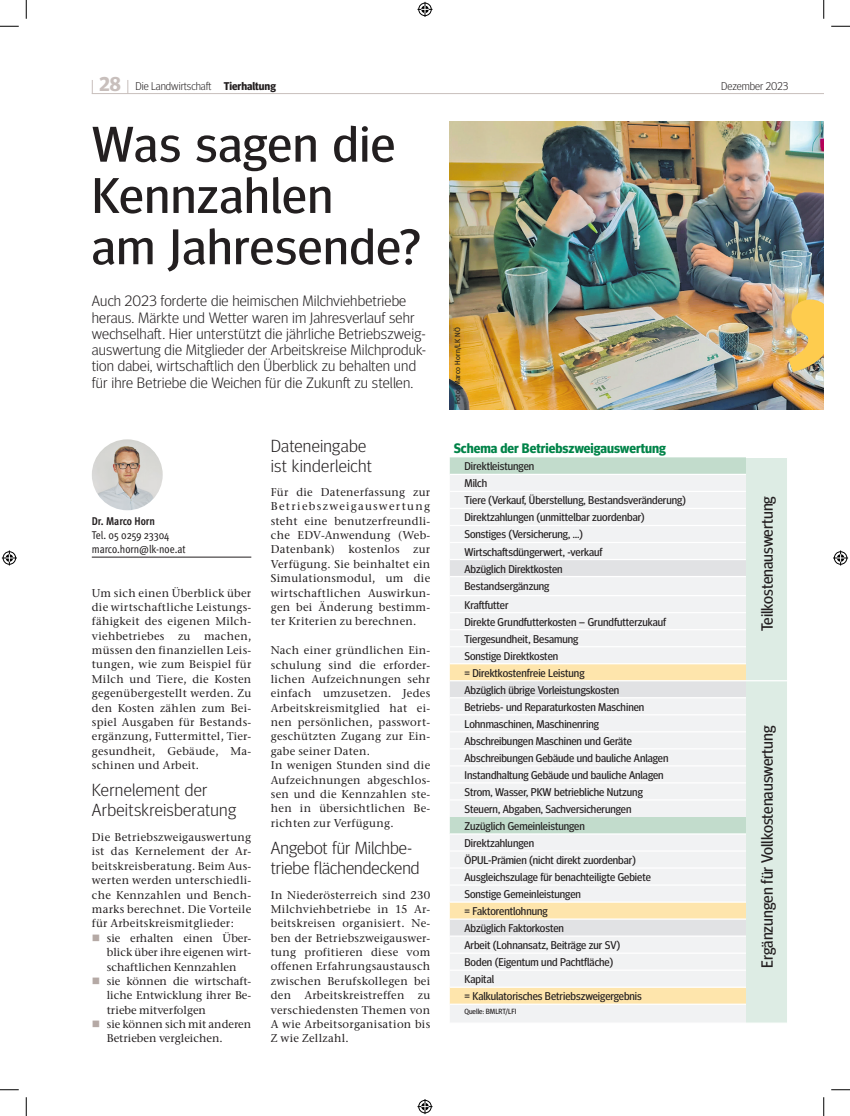
<style>
.page{position:relative;width:850px;height:1116px;background:#fff}
.page>*{position:absolute;margin:0;border:0;box-sizing:border-box;transform-origin:0 0}
.t1{font:50px/51.2px "Meta Head OT";letter-spacing:.02em;color:#231f20;scale:1.05 1}
.t2{font:300 17.5px/20px "Meta Head OT";letter-spacing:.01em;color:#231f20;scale:1.05 1}
.t3{font:16.25px "Meta Head OT";color:#231f20}
.t4{font:300 15px/16.2px "Meta Head OT";letter-spacing:.01em;color:#231f20;scale:1.05 1}
.t5{font:700 13.75px "Meta Head OT";color:#008348}
.t6{font:500 11.25px/14.4px "Stone Serif ITC Pro";letter-spacing:.025em;color:#231f20;text-align:justify}
.t7{font:11.25px/17px "Meta Head OT";color:#231f20}
.t8{font:500 11.25px/14.4px "Stone Serif ITC Pro";color:#231f20}
.t9{font:300 11.25px "Meta Head OT";color:#231f20}
.t10{font:condensed 11.25px/14.4px "Meta OT";letter-spacing:-.005em;color:#231f20}
.t11{font:700 condensed 11.25px "Meta OT";letter-spacing:-.005em;color:#231f20}
.t12{font:7.5px "Meta Head OT";letter-spacing:.03em;color:#231f20;scale:1.05 1}
.t13{font:7.5px "Meta Head OT";letter-spacing:.01em;color:#231f20}
.s1{font-weight:700;font-size:20px;color:#c8bfbc}
.s2{font-weight:700}
</style>
<div class="page">
<hr style="left:92px;top:93px;width:731px;height:1px;background:#c8bfbc">
<svg style="left:127px;top:80px;width:1px;height:13px"></svg>
<svg style="left:92px;top:80px;width:1px;height:13px"></svg>
<img style="left:450px;top:122px;width:373px;height:287px">
<hr style="left:92px;top:557px;width:159px;height:1px;background:#231f20">
<img style="left:92px;top:439px;width:71px;height:71px;border-radius:35px">
<svg style="left:450px;top:457px;width:296px;height:17px;background:#c4ddcd"></svg>
<div style="left:746px;top:458px;width:41px;height:564px;background:#ddece4"></div>
<div style="left:450px;top:475px;width:296px;height:547px;background:#f1f2f3"></div>
<svg style="left:450px;top:560px;width:296px;height:103px;fill:#f1f2f3"></svg>
<svg style="left:450px;top:664px;width:296px;height:339px;fill:#f1f2f3"></svg>
<hr style="left:450px;top:491px;width:296px;height:1px;background:#fff">
<hr style="left:450px;top:508px;width:296px;height:1px;background:#fff">
<hr style="left:450px;top:525px;width:296px;height:1px;background:#fff">
<hr style="left:450px;top:542px;width:296px;height:1px;background:#fff">
<hr style="left:450px;top:595px;width:296px;height:1px;background:#fff">
<hr style="left:450px;top:612px;width:296px;height:1px;background:#fff">
<hr style="left:450px;top:629px;width:296px;height:1px;background:#fff">
<hr style="left:450px;top:646px;width:296px;height:1px;background:#fff">
<hr style="left:450px;top:663px;width:296px;height:1px;background:#fff">
<hr style="left:450px;top:714px;width:296px;height:1px;background:#fff">
<hr style="left:450px;top:731px;width:296px;height:1px;background:#fff">
<hr style="left:450px;top:748px;width:296px;height:1px;background:#fff">
<hr style="left:450px;top:765px;width:296px;height:1px;background:#fff">
<hr style="left:450px;top:782px;width:296px;height:1px;background:#fff">
<hr style="left:450px;top:799px;width:296px;height:1px;background:#fff">
<hr style="left:746px;top:680px;width:41px;height:1px;background:#fff">
<hr style="left:450px;top:833px;width:296px;height:1px;background:#fff">
<hr style="left:450px;top:850px;width:296px;height:1px;background:#fff">
<hr style="left:450px;top:867px;width:296px;height:1px;background:#fff">
<hr style="left:450px;top:884px;width:296px;height:1px;background:#fff">
<hr style="left:450px;top:952px;width:296px;height:1px;background:#fff">
<hr style="left:450px;top:969px;width:296px;height:1px;background:#fff">
<hr style="left:450px;top:901px;width:296px;height:1px;background:#fff">
<hr style="left:450px;top:986px;width:296px;height:1px;background:#fff">
<hr style="left:450px;top:1003px;width:296px;height:1px;background:#fff">
<hr style="left:450px;top:918px;width:296px;height:1px;background:#fff">
<hr style="left:450px;top:935px;width:296px;height:1px;background:#fff">
<hr style="left:450px;top:680px;width:296px;height:1px;background:#fff">
<hr style="left:450px;top:697px;width:296px;height:1px;background:#fff">
<hr style="left:450px;top:559px;width:296px;height:1px;background:#fff">
<hr style="left:450px;top:576px;width:296px;height:1px;background:#fff">
<img style="left:788px;top:299px;width:35px;height:73px">
<svg style="left:0;top:25px;width:19px;height:2px"></svg>
<svg style="left:831px;top:25px;width:19px;height:2px"></svg>
<svg style="left:0;top:1089px;width:19px;height:1px"></svg>
<svg style="left:831px;top:1089px;width:19px;height:1px"></svg>
<svg style="left:25px;top:0;width:2px;height:19px"></svg>
<svg style="left:25px;top:1097px;width:2px;height:18px"></svg>
<svg style="left:823px;top:0;width:1px;height:19px"></svg>
<svg style="left:823px;top:1097px;width:1px;height:18px"></svg>
<svg style="left:417px;top:2px;width:15px;height:15px"></svg>
<svg style="left:417px;top:1099px;width:15px;height:15px"></svg>
<svg style="left:2px;top:550px;width:15px;height:15px"></svg>
<svg style="left:833px;top:550px;width:15px;height:15px"></svg>
<p class="t9" style="left:99px;top:80px;width:178px"><span class="s1">28</span> Die Landwirtschaft <span class="s2">Tierhaltung</span></p>
<p class="t9" style="left:721px;top:80px;width:69px">Dezember 2023</p>
<h1 class="t1" style="left:92px;top:119px;width:314px">Was sagen die<br>Kennzahlen<br>am Jahresende?</h1>
<p class="t4" style="left:92px;top:293px;width:320px">Auch 2023 forderte die heimischen Milchviehbetriebe heraus. Märkte und Wetter waren im Jahresverlauf sehr wechselhaft. Hier unterstützt die jährliche Betriebszweig&shy;auswertung die Mitglieder der Arbeitskreise Milchproduk&shy;tion dabei, wirtschaftlich den Überblick zu behalten und für ihre Betriebe die Weichen für die Zukunft zu stellen.</p>
<p class="t11" style="left:92px;top:513px;width:65px">Dr. Marco Horn</p>
<p class="t10" style="left:92px;top:527px;width:95px">Tel. 05 0259 23304 marco.horn@lk-noe.at</p>
<p class="t6" style="left:92px;top:585px;width:161px">Um sich einen Überblick über die wirtschaftliche Leistungs&shy;fähigkeit des eigenen Milch&shy;viehbetriebes zu machen, müssen den finanziellen Leis&shy;tungen, wie zum Beispiel für Milch und Tiere, die Kosten gegenübergestellt werden. Zu den Kosten zählen zum Bei&shy;spiel Ausgaben für Bestands&shy;ergänzung, Futtermittel, Tier&shy;gesundheit, Gebäude, Ma&shy;schinen und Arbeit.</p>
<h2 class="t2" style="left:92px;top:779px;width:139px">Kernelement der<br>Arbeitskreisberatung</h2>
<p class="t6" style="left:92px;top:830px;width:161px">Die Betriebszweigauswertung ist das Kernelement der Ar&shy;beitskreisberatung. Beim Aus&shy;werten werden unterschiedli&shy;che Kennzahlen und Bench&shy;marks berechnet. Die Vorteile für Arbeitskreismitglieder:</p>
<p class="t8" style="left:107px;top:930px;width:146px">sie erhalten einen Über&shy;blick über ihre eigenen wirt&shy;schaftlichen Kennzahlen sie können die wirtschaft&shy;liche Entwicklung ihrer Be&shy;triebe mitverfolgen<br>sie können sich mit anderen<br>Betrieben vergleichen.</p>
<h2 class="t2" style="left:271px;top:436px;width:98px">Dateneingabe ist kinderleicht</h2>
<p class="t6" style="left:271px;top:485px;width:161px">Für die Datenerfassung zur Betriebszweigauswertung steht eine benutzerfreundli&shy;che EDV-Anwendung (Web-Datenbank) kostenlos zur Verfügung. Sie beinhaltet ein Simulationsmodul, um die wirtschaftlichen Auswirkun&shy;gen bei Änderung bestimm&shy;ter Kriterien zu berechnen.</p>
<p class="t6" style="left:271px;top:643px;width:161px;text-align:left">Nach einer gründlichen Ein&shy;schulung sind die erforder&shy;lichen Aufzeichnungen sehr einfach umzusetzen. Jedes<br>Arbeitskreismitglied hat ei&shy;nen persönlichen, passwort&shy;geschützten Zugang zur Ein&shy;gabe seiner Daten.<br>In wenigen Stunden sind die<br>Aufzeichnungen abgeschlos&shy;sen und die Kennzahlen ste&shy;hen in übersichtlichen Be&shy;richten zur Verfügung.</p>
<h2 class="t2" style="left:271px;top:837px;width:143px">Angebot für Milchbe&shy;triebe flächendeckend</h2>
<p class="t6" style="left:271px;top:887px;width:161px">In Niederösterreich sind 230<br>Milchviehbetriebe in 15 Ar&shy;beitskreisen organisiert. Ne&shy;ben der Betriebszweigauswer&shy;tung profitieren diese vom offenen Erfahrungsaustausch zwischen Berufskollegen bei den Arbeitskreistreffen zu verschiedensten Themen von A wie Arbeitsorganisation bis Z wie Zellzahl.</p>
<p class="t12" style="left:453px;top:404px;width:75px;rotate:-90deg">Foto: Marco Horn/LK NÖ</p>
<p class="t5" style="left:454px;top:440px;width:214px">Schema der Betriebszweigauswertung</p>
<p class="t7" style="left:464px;top:458px;width:71px">Direktleistungen</p>
<p class="t7" style="left:464px;top:475px;width:223px">Milch<br>Tiere (Verkauf, Überstellung, Bestandsveränderung)<br>Direktzahlungen (unmittelbar zuordenbar)<br>Sonstiges (Versicherung, …)<br>Wirtschaftsdüngerwert, -verkauf<br>Abzüglich Direktkosten<br>Bestandsergänzung</p>
<p class="t7" style="left:464px;top:596px;width:203px">Kraftfutter<br>Direkte Grundfutterkosten – Grundfutterzukauf<br>Tiergesundheit, Besamung<br>Sonstige Direktkosten<br>= Direktkostenfreie Leistung<br>Abzüglich übrige Vorleistungskosten</p>
<p class="t7" style="left:464px;top:698px;width:206px">Betriebs- und Reparaturkosten Maschinen Lohnmaschinen, Maschinenring Abschreibungen Maschinen und Geräte Abschreibungen Gebäude und bauliche Anlagen Instandhaltung Gebäude und bauliche Anlagen Strom, Wasser, PKW betriebliche Nutzung Steuern, Abgaben, Sachversicherungen Zuzüglich Gemeinleistungen<br>Direktzahlungen<br>ÖPUL-Prämien (nicht direkt zuordenbar)<br>Ausgleichszulage für benachteiligte Gebiete Sonstige Gemeinleistungen<br>= Faktorentlohnung<br>Abzüglich Faktorkosten<br>Arbeit (Lohnansatz, Beiträge zur SV)<br>Boden (Eigentum und Pachtfläche)<br>Kapital<br>= Kalkulatorisches Betriebszweigergebnis</p>
<p class="t13" style="left:464px;top:1007px;width:53px">Quelle: BMLRT/LFI</p>
<h3 class="t3" style="left:757px;top:631px;width:137px;rotate:-90deg">Teilkostenauswertung</h3>
<h3 class="t3" style="left:757px;top:967px;width:243px;rotate:-90deg">Ergänzungen für Vollkostenauswertung</h3>
</div>
